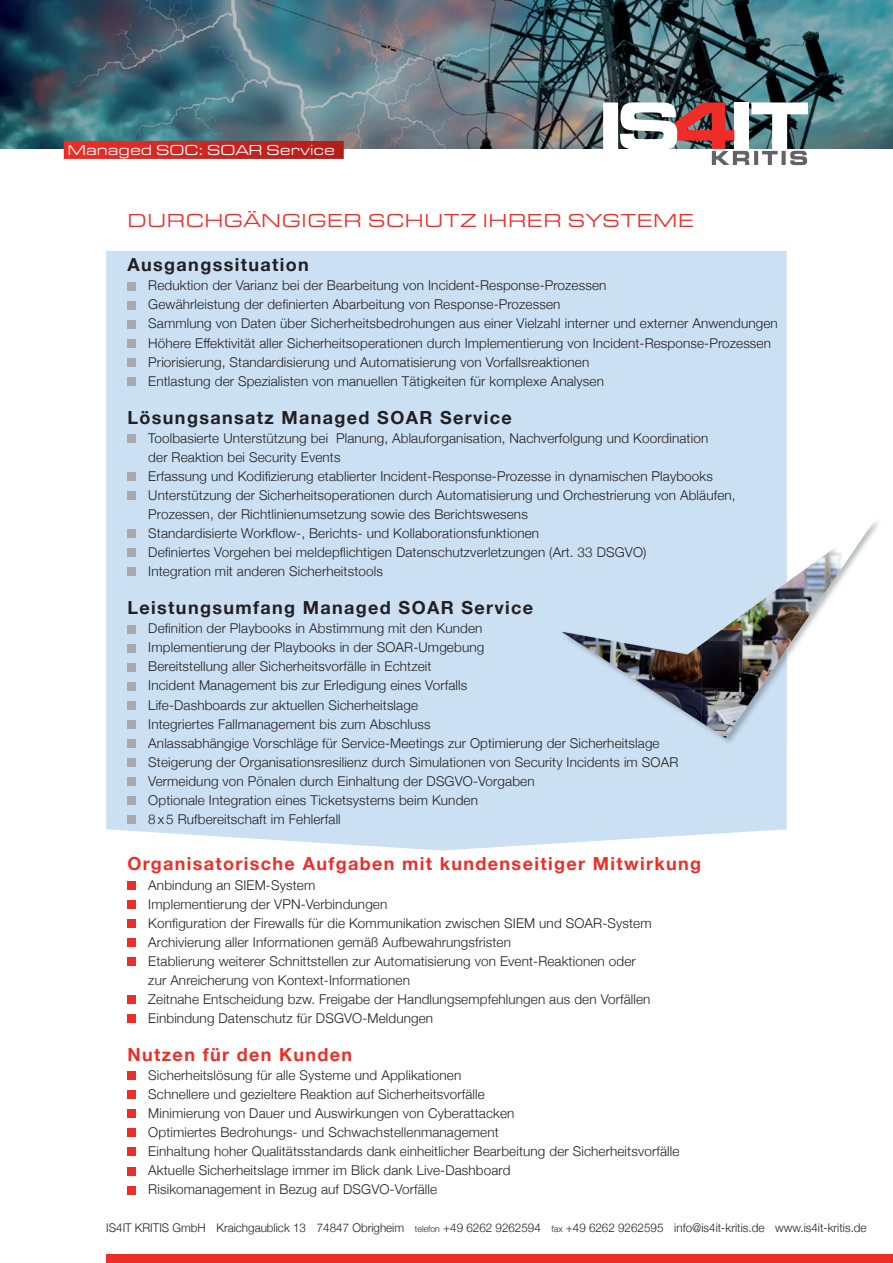
<style>
.page{position:relative;width:893px;height:1263px;background:#fff}
.page>*{position:absolute;margin:0;border:0;box-sizing:border-box;transform-origin:0 0}
.t1{font:19.5px "Eurostile Ext";letter-spacing:.03em;color:#ee2d28}
.t2{font:700 18px "Helvetica Neue";letter-spacing:.075em;color:#231f20}
.t3{font:700 18px "Helvetica Neue";letter-spacing:.075em;color:#ee2d28}
.t4{font:15px "Eurostile Ext";color:#fff}
.t5{font:300 13.5px/19px "Helvetica Neue";letter-spacing:.01em;color:#231f20}
.t6{font:300 12px "Helvetica Neue";color:#231f20}
.s1{font-size:9px}
</style>
<div class="page">
<img style="left:0;top:0;width:893px;height:149px">
<div style="left:603px;top:102px;width:15px;height:47px;background:#fff"></div>
<svg style="left:620px;top:102px;width:188px;height:63px"></svg>
<div style="left:106px;top:1254px;width:787px;height:9px;background:#ee2d28"></div>
<div style="left:106px;top:251px;width:681px;height:599px;background:#cbe0f3"></div>
<img style="left:561px;top:518px;width:318px;height:227px">
<svg style="left:561px;top:519px;width:314px;height:219px"></svg>
<img style="left:748px;top:543px;width:94px;height:98px">
<img style="left:561px;top:632px;width:94px;height:58px">
<img style="left:701px;top:610px;width:47px;height:128px">
<img style="left:654px;top:644px;width:48px;height:79px">
<img style="left:748px;top:640px;width:44px;height:65px">
<svg style="left:650px;top:689px;width:5px;height:3px"></svg>
<div style="left:64px;top:141px;width:280px;height:18px;background:linear-gradient(to right,#ed2e28,#b11d1a)"></div>
<div style="left:128px;top:282px;width:8px;height:8px;background:#a8a9ad"></div>
<div style="left:128px;top:301px;width:8px;height:8px;background:#a8a9ad"></div>
<div style="left:128px;top:320px;width:8px;height:8px;background:#a8a9ad"></div>
<div style="left:128px;top:339px;width:8px;height:8px;background:#a8a9ad"></div>
<div style="left:128px;top:358px;width:8px;height:9px;background:#a8a9ad"></div>
<div style="left:128px;top:377px;width:8px;height:9px;background:#a8a9ad"></div>
<div style="left:128px;top:434px;width:8px;height:9px;background:#a8a9ad"></div>
<div style="left:128px;top:472px;width:8px;height:9px;background:#a8a9ad"></div>
<div style="left:128px;top:491px;width:8px;height:9px;background:#a8a9ad"></div>
<div style="left:128px;top:529px;width:8px;height:9px;background:#a8a9ad"></div>
<div style="left:128px;top:549px;width:8px;height:8px;background:#a8a9ad"></div>
<div style="left:128px;top:568px;width:8px;height:8px;background:#a8a9ad"></div>
<div style="left:128px;top:625px;width:8px;height:8px;background:#a8a9ad"></div>
<div style="left:128px;top:644px;width:8px;height:8px;background:#a8a9ad"></div>
<div style="left:128px;top:663px;width:8px;height:8px;background:#a8a9ad"></div>
<div style="left:128px;top:682px;width:8px;height:8px;background:#a8a9ad"></div>
<div style="left:128px;top:701px;width:8px;height:8px;background:#a8a9ad"></div>
<div style="left:128px;top:720px;width:8px;height:8px;background:#a8a9ad"></div>
<div style="left:128px;top:739px;width:8px;height:9px;background:#a8a9ad"></div>
<div style="left:128px;top:758px;width:8px;height:9px;background:#a8a9ad"></div>
<div style="left:128px;top:777px;width:8px;height:9px;background:#a8a9ad"></div>
<div style="left:128px;top:796px;width:8px;height:9px;background:#a8a9ad"></div>
<div style="left:128px;top:815px;width:8px;height:9px;background:#a8a9ad"></div>
<div style="left:128px;top:881px;width:8px;height:8px;background:#ee2d28"></div>
<div style="left:128px;top:900px;width:8px;height:8px;background:#ee2d28"></div>
<div style="left:128px;top:919px;width:8px;height:8px;background:#ee2d28"></div>
<div style="left:128px;top:938px;width:8px;height:9px;background:#ee2d28"></div>
<div style="left:128px;top:957px;width:8px;height:9px;background:#ee2d28"></div>
<div style="left:128px;top:995px;width:8px;height:9px;background:#ee2d28"></div>
<div style="left:128px;top:1014px;width:8px;height:9px;background:#ee2d28"></div>
<div style="left:128px;top:1071px;width:8px;height:9px;background:#ee2d28"></div>
<div style="left:128px;top:1090px;width:8px;height:9px;background:#ee2d28"></div>
<div style="left:128px;top:1109px;width:8px;height:9px;background:#ee2d28"></div>
<div style="left:128px;top:1129px;width:8px;height:8px;background:#ee2d28"></div>
<div style="left:128px;top:1148px;width:8px;height:8px;background:#ee2d28"></div>
<div style="left:128px;top:1167px;width:8px;height:8px;background:#ee2d28"></div>
<div style="left:128px;top:1186px;width:8px;height:8px;background:#ee2d28"></div>
<p class="t4" style="left:68px;top:139px;width:269px">Managed SOC: SOAR Service</p>
<h1 class="t1" style="left:128px;top:206px;width:568px">DURCHGÄNGIGER SCHUTZ IHRER SYSTEME</h1>
<h2 class="t2" style="left:128px;top:251px;width:183px">Ausgangssituation</h2>
<p class="t5" style="left:148px;top:275px;width:631px">Reduktion der Varianz bei der Bearbeitung von Incident-Response-Prozessen<br>Gewährleistung der definierten Abarbeitung von Response-Prozessen<br>Sammlung von Daten über Sicherheitsbedrohungen aus einer Vielzahl interner und externer Anwendungen Höhere Effektivität aller Sicherheitsoperationen durch Implementierung von Incident-Response-Prozessen Priorisierung, Standardisierung und Automatisierung von Vorfallsreaktionen<br>Entlastung der Spezialisten von manuellen Tätigkeiten für komplexe Analysen</p>
<h2 class="t2" style="left:128px;top:403px;width:386px">Lösungsansatz Managed SOAR Service</h2>
<p class="t5" style="left:148px;top:427px;width:589px">Toolbasierte Unterstützung bei Planung, Ablauforganisation, Nachverfolgung und Koordination<br>der Reaktion bei Security Events<br>Erfassung und Kodifizierung etablierter Incident-Response-Prozesse in dynamischen Playbooks Unterstützung der Sicherheitsoperationen durch Automatisierung und Orchestrierung von Abläufen, Prozessen, der Richtlinienumsetzung sowie des Berichtswesens<br>Standardisierte Workflow-, Berichts- und Kollaborationsfunktionen<br>Definiertes Vorgehen bei meldepflichtigen Datenschutzverletzungen (Art. 33 DSGVO)<br>Integration mit anderen Sicherheitstools</p>
<h2 class="t2" style="left:128px;top:594px;width:407px">Leistungsumfang Managed SOAR Service</h2>
<p class="t5" style="left:148px;top:618px;width:531px">Definition der Playbooks in Abstimmung mit den Kunden<br>Implementierung der Playbooks in der SOAR-Umgebung<br>Bereitstellung aller Sicherheitsvorfälle in Echtzeit<br>Incident Management bis zur Erledigung eines Vorfalls<br>Life-Dashboards zur aktuellen Sicherheitslage<br>Integriertes Fallmanagement bis zum Abschluss<br>Anlassabhängige Vorschläge für Service-Meetings zur Optimierung der Sicherheitslage Steigerung der Organisationsresilienz durch Simulationen von Security Incidents im SOAR Vermeidung von Pönalen durch Einhaltung der DSGVO-Vorgaben<br>Optionale Integration eines Ticketsystems beim Kunden<br>8 x 5 Rufbereitschaft im Fehlerfall</p>
<h2 class="t3" style="left:128px;top:850px;width:575px">Organisatorische Aufgaben mit kundenseitiger Mitwirkung</h2>
<p class="t5" style="left:148px;top:874px;width:505px">Anbindung an SIEM-System<br>Implementierung der VPN-Verbindungen<br>Konfiguration der Firewalls für die Kommunikation zwischen SIEM und SOAR-System Archivierung aller Informationen gemäß Aufbewahrungsfristen<br>Etablierung weiterer Schnittstellen zur Automatisierung von Event-Reaktionen oder zur Anreicherung von Kontext-Informationen<br>Zeitnahe Entscheidung bzw. Freigabe der Handlungsempfehlungen aus den Vorfällen Einbindung Datenschutz für DSGVO-Meldungen</p>
<h2 class="t3" style="left:128px;top:1040px;width:226px">Nutzen für den Kunden</h2>
<p class="t5" style="left:148px;top:1065px;width:533px">Sicherheitslösung für alle Systeme und Applikationen<br>Schnellere und gezieltere Reaktion auf Sicherheitsvorfälle<br>Minimierung von Dauer und Auswirkungen von Cyberattacken<br>Optimiertes Bedrohungs- und Schwachstellenmanagement<br>Einhaltung hoher Qualitätsstandards dank einheitlicher Bearbeitung der Sicherheitsvorfälle Aktuelle Sicherheitslage immer im Blick dank Live-Dashboard<br>Risikomanagement in Bezug auf DSGVO-Vorfälle</p>
<p class="t6" style="left:106px;top:1218px;width:762px">IS4IT KRITIS GmbH Kraichgaublick 13 74847 Obrigheim <span class="s1">telefon</span> +49 6262 9262594 <span class="s1">fax</span> +49 6262 9262595 info@is4it-kritis.de www.is4it-kritis.de</p>
</div>
